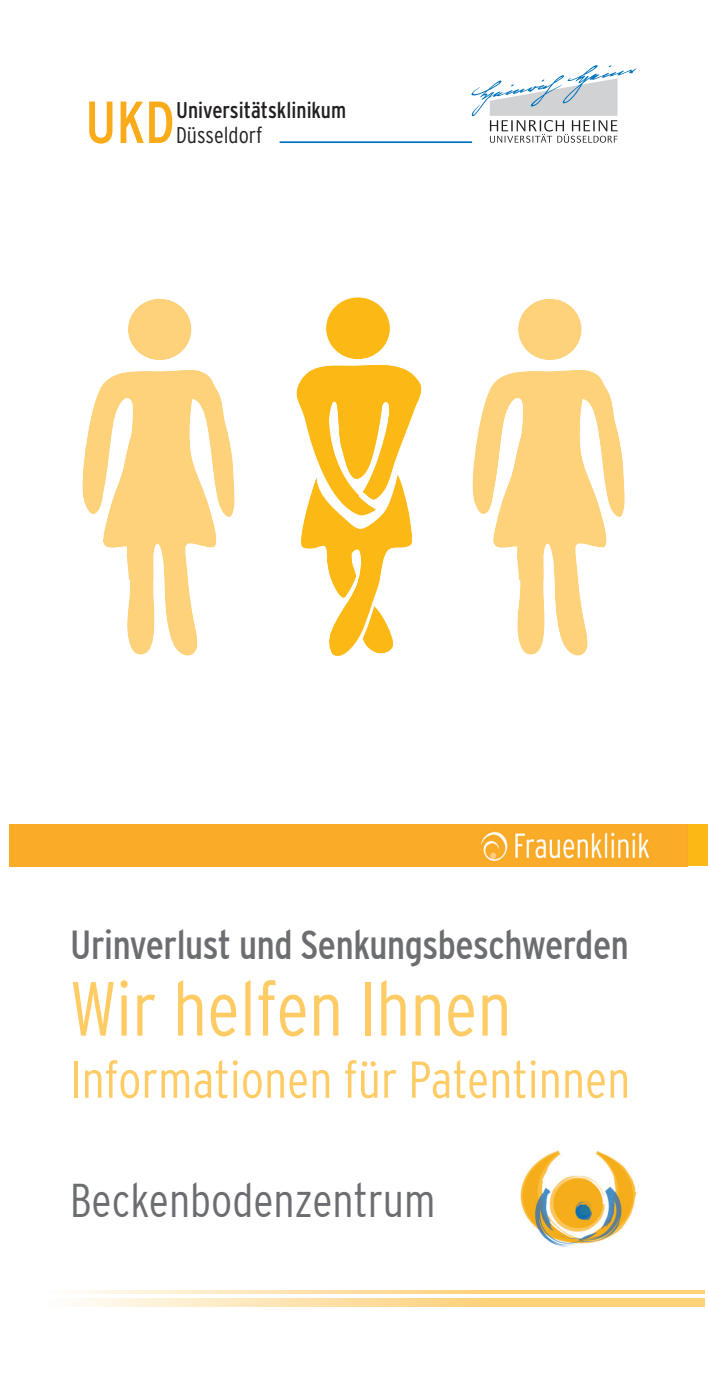
<style>
.page{position:relative;width:708px;height:1378px;background:#fff}
.page>*{position:absolute;margin:0;border:0;box-sizing:border-box;transform-origin:0 0}
.t1{font:300 condensed 76.5px "Interstate";color:#fecb64}
.t2{font:condensed 59.18px "Interstate";color:#faab1a}
.t3{font:300 condensed 51.75px "Interstate";color:#fecb64}
.t4{font:300 condensed 47.25px "Interstate";color:#6c6d70}
.t5{font:condensed 40.5px "Interstate";letter-spacing:-.01em;color:#6c6d70}
.t6{font:condensed 22.72px "Interstate";color:#231f20}
.t7{font:300 condensed 22.72px "Interstate";color:#231f20}
</style>
<div class="page">
<svg style="left:75px;top:1290px;width:630px;height:3px;background:#fedea1"></svg>
<svg style="left:75px;top:1298px;width:630px;height:8px;background:#fedea1"></svg>
<div style="left:10px;top:824px;width:698px;height:42px;background:#fcb814"></div>
<div style="left:10px;top:824px;width:677px;height:42px;background:#faab28"></div>
<svg style="left:506px;top:65px;width:131px;height:78px"></svg>
<img style="left:520px;top:1150px;width:117px;height:97px">
<svg style="left:279px;top:80px;width:227px;height:267px"></svg>
<svg style="left:296px;top:353px;width:126px;height:304px"></svg>
<div style="left:326px;top:297px;width:64px;height:63px;background:#fcb814;border-radius:50%"></div>
<div style="left:325px;top:297px;width:66px;height:63px;border:1px solid #fff;border-radius:50%"></div>
<svg style="left:82px;top:370px;width:153px;height:286px;fill:#fed17b"></svg>
<svg style="left:128px;top:298px;width:64px;height:62px"></svg>
<svg style="left:472px;top:370px;width:153px;height:286px;fill:#fed17b"></svg>
<svg style="left:518px;top:298px;width:64px;height:62px"></svg>
<h2 class="t2" style="left:85px;top:89px;width:91px">UKD</h2>
<p class="t6" style="left:176px;top:97px;width:172px">Universitätsklinikum</p>
<p class="t7" style="left:176px;top:122px;width:88px">Düsseldorf</p>
<p class="t5" style="left:70px;top:922px;width:560px">Urinverlust und Senkungsbeschwerden</p>
<h1 class="t1" style="left:70px;top:965px;width:443px">Wir helfen Ihnen</h1>
<p class="t3" style="left:70px;top:1050px;width:562px">Informationen für Patentinnen</p>
<p class="t4" style="left:70px;top:1173px;width:367px">Beckenbodenzentrum</p>
</div>
